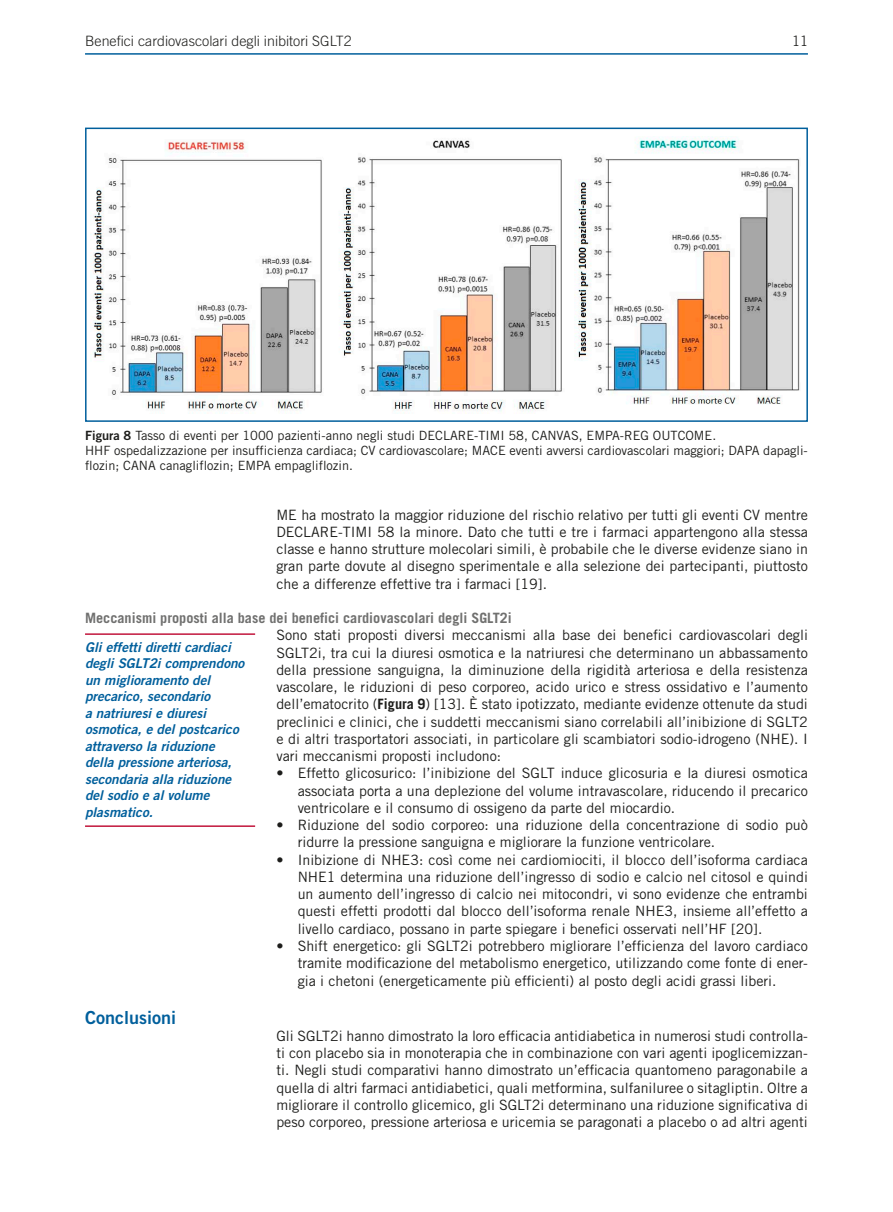
<style>
.page{position:relative;width:893px;height:1212px;background:#fff}
.page>*{position:absolute;margin:0;border:0;box-sizing:border-box;transform-origin:0 0}
.t1{font:18px "Trade Gothic LT Std Bd 2";color:#005f9c}
.t2{font:14.25px/17.2px "Trade Gothic LT Std";color:#1d1d1b;text-align:justify}
.t3{font:700 14.25px "Trade Gothic LT Std";color:#70706f}
.t4{font:300 14.25px "Trade Gothic LT Std";color:#1d1d1b}
.t5{font:13.5px/16.5px "Trade Gothic LT Std Bd 2 Obl";color:#005f9c}
.t6{font:12.75px/15px "Trade Gothic LT Std";color:#1d1d1b}
.s1{font-family:"Trade Gothic LT Std Bd 2"}
.s2{font-weight:700}
</style>
<div class="page">
<hr style="left:85px;top:53px;width:723px;height:2px;background:#005f9c">
<div style="left:85px;top:128px;width:723px;height:294px;border:2px solid #005f9c"></div>
<img style="left:91px;top:140px;width:484px;height:273px">
<img style="left:575px;top:136px;width:225px;height:269px">
<hr style="left:85px;top:633px;width:170px;height:2px;background:#c2163c">
<hr style="left:85px;top:825px;width:170px;height:2px;background:#c2163c">
<p class="t4" style="left:85px;top:33px;width:268px">Benefici cardiovascolari degli inibitori SGLT2</p>
<p class="t4" style="left:792px;top:33px;width:17px">11</p>
<p class="t6" style="left:85px;top:427px;width:724px"><span class="s1">Figura 8</span> Tasso di eventi per 1000 pazienti-anno negli studi DECLARE-TIMI 58, CANVAS, EMPA-REG OUTCOME.<br>HHF ospedalizzazione per insufficienza cardiaca; CV cardiovascolare; MACE eventi avversi cardiovascolari maggiori; DAPA dapagli&shy;flozin; CANA canagliflozin; EMPA empagliflozin.</p>
<p class="t2" style="left:276px;top:506px;width:533px">ME ha mostrato la maggior riduzione del rischio relativo per tutti gli eventi CV mentre DECLARE-TIMI 58 la minore. Dato che tutti e tre i farmaci appartengono alla stessa classe e hanno strutture molecolari simili, è probabile che le diverse evidenze siano in gran parte dovute al disegno sperimentale e alla selezione dei partecipanti, piuttosto che a differenze effettive tra i farmaci [19].</p>
<p class="t3" style="left:85px;top:609px;width:428px">Meccanismi proposti alla base dei benefici cardiovascolari degli SGLT2i</p>
<p class="t2" style="left:276px;top:626px;width:533px">Sono stati proposti diversi meccanismi alla base dei benefici cardiovascolari degli SGLT2i, tra cui la diuresi osmotica e la natriuresi che determinano un abbassamento della pressione sanguigna, la diminuzione della rigidità arteriosa e della resistenza vascolare, le riduzioni di peso corporeo, acido urico e stress ossidativo e l’aumento dell’ematocrito (<span class="s2">Figura 9</span>) [13]. È stato ipotizzato, mediante evidenze ottenute da studi preclinici e clinici, che i suddetti meccanismi siano correlabili all’inibizione di SGLT2 e di altri trasportatori associati, in particolare gli scambiatori sodio-idrogeno (NHE). I vari meccanismi proposti includono:</p>
<p class="t2" style="left:298px;top:764px;width:512px;text-indent:-21px">• Effetto glicosurico: l’inibizione del SGLT induce glicosuria e la diuresi osmotica associata porta a una deplezione del volume intravascolare, riducendo il precarico ventricolare e il consumo di ossigeno da parte del miocardio.</p>
<p class="t2" style="left:298px;top:816px;width:512px;text-indent:-21px">• Riduzione del sodio corporeo: una riduzione della concentrazione di sodio può ridurre la pressione sanguigna e migliorare la funzione ventricolare.</p>
<p class="t2" style="left:298px;top:851px;width:512px;text-indent:-21px">• Inibizione di NHE3: così come nei cardiomiociti, il blocco dell’isoforma cardiaca NHE1 determina una riduzione dell’ingresso di sodio e calcio nel citosol e quindi un aumento dell’ingresso di calcio nei mitocondri, vi sono evidenze che entrambi questi effetti prodotti dal blocco dell’isoforma renale NHE3, insieme all’effetto a livello cardiaco, possano in parte spiegare i benefici osservati nell’HF [20].</p>
<p class="t2" style="left:298px;top:937px;width:512px;text-indent:-21px">• Shift energetico: gli SGLT2i potrebbero migliorare l’efficienza del lavoro cardiaco tramite modificazione del metabolismo energetico, utilizzando come fonte di ener&shy;gia i chetoni (energeticamente più efficienti) al posto degli acidi grassi liberi.</p>
<p class="t1" style="left:85px;top:1006px;width:93px">Conclusioni</p>
<p class="t2" style="left:276px;top:1027px;width:533px">Gli SGLT2i hanno dimostrato la loro efficacia antidiabetica in numerosi studi controlla&shy;ti con placebo sia in monoterapia che in combinazione con vari agenti ipoglicemizzan&shy;ti. Negli studi comparativi hanno dimostrato un’efficacia quantomeno paragonabile a quella di altri farmaci antidiabetici, quali metformina, sulfaniluree o sitagliptin. Oltre a migliorare il controllo glicemico, gli SGLT2i determinano una riduzione significativa di peso corporeo, pressione arteriosa e uricemia se paragonati a placebo o ad altri agenti</p>
<p class="t5" style="left:85px;top:639px;width:161px">Gli effetti diretti cardiaci degli SGLT2i comprendono un miglioramento del precarico, secondario<br>a natriuresi e diuresi osmotica, e del postcarico attraverso la riduzione della pressione arteriosa, secondaria alla riduzione del sodio e al volume plasmatico.</p>
</div>
